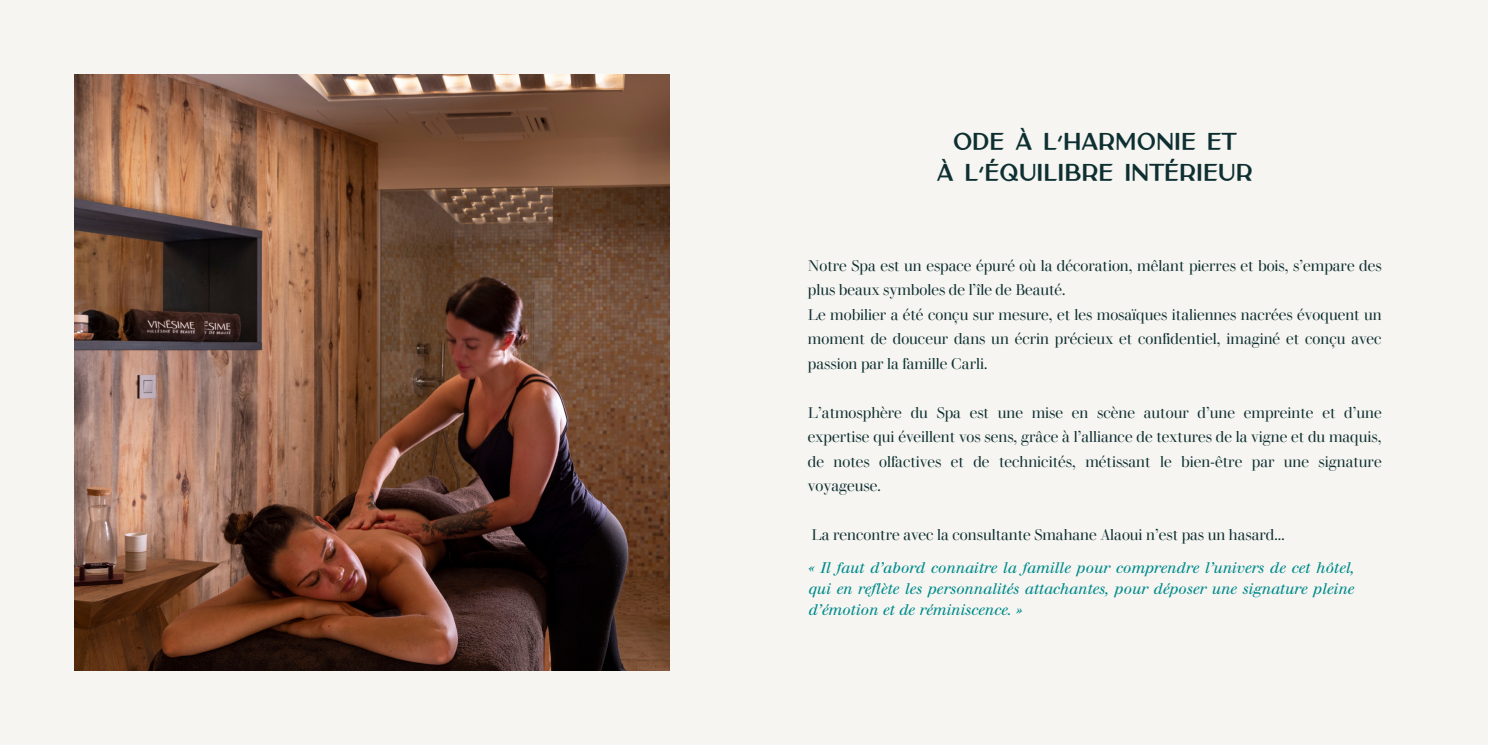
<style>
.page{position:relative;width:1488px;height:745px;background:#fff}
.page>*{position:absolute;margin:0;border:0;box-sizing:border-box;transform-origin:0 0}
.t1{font:700 22.5px/31.4px "Carla Sans";color:#0e2f31;text-align:center}
.t2{font:15.25px/24.5px "Walbaum Display";color:#0e2f31;text-align:justify}
.t3{font:italic 15.25px/21.4px "Walbaum";color:#008b8c;text-align:justify}
</style>
<div class="page">
<div style="left:0;top:0;width:1488px;height:744px;background:#f6f5f1"></div>
<img style="left:74px;top:74px;width:596px;height:596px">
<h1 class="t1" style="left:937px;top:127px;width:317px">ODE À L’HARMONIE ET<br>À L’ÉQUILIBRE INTÉRIEUR</h1>
<p class="t2" style="left:808px;top:253px;width:575px">Notre Spa est un espace épuré où la décoration, mêlant pierres et bois, s’empare des plus beaux symboles de l’île de Beauté.</p>
<p class="t2" style="left:808px;top:302px;width:575px">Le mobilier a été conçu sur mesure, et les mosaïques italiennes nacrées évoquent un moment de douceur dans un écrin précieux et confidentiel, imaginé et conçu avec passion par la famille Carli.</p>
<p class="t2" style="left:808px;top:400px;width:575px">L’atmosphère du Spa est une mise en scène autour d’une empreinte et d’une expertise qui éveillent vos sens, grâce à l’alliance de textures de la vigne et du maquis, de notes olfactives et de technicités, métissant le bien-être par une signature voyageuse.</p>
<p class="t2" style="left:811px;top:522px;width:475px">La rencontre avec la consultante Smahane Alaoui n’est pas un hasard…</p>
<p class="t3" style="left:808px;top:558px;width:547px">« Il faut d’abord connaitre la famille pour comprendre l’univers de cet hôtel, qui en reflète les personnalités attachantes, pour déposer une signature pleine d’émotion et de réminiscence. »</p>
</div>
